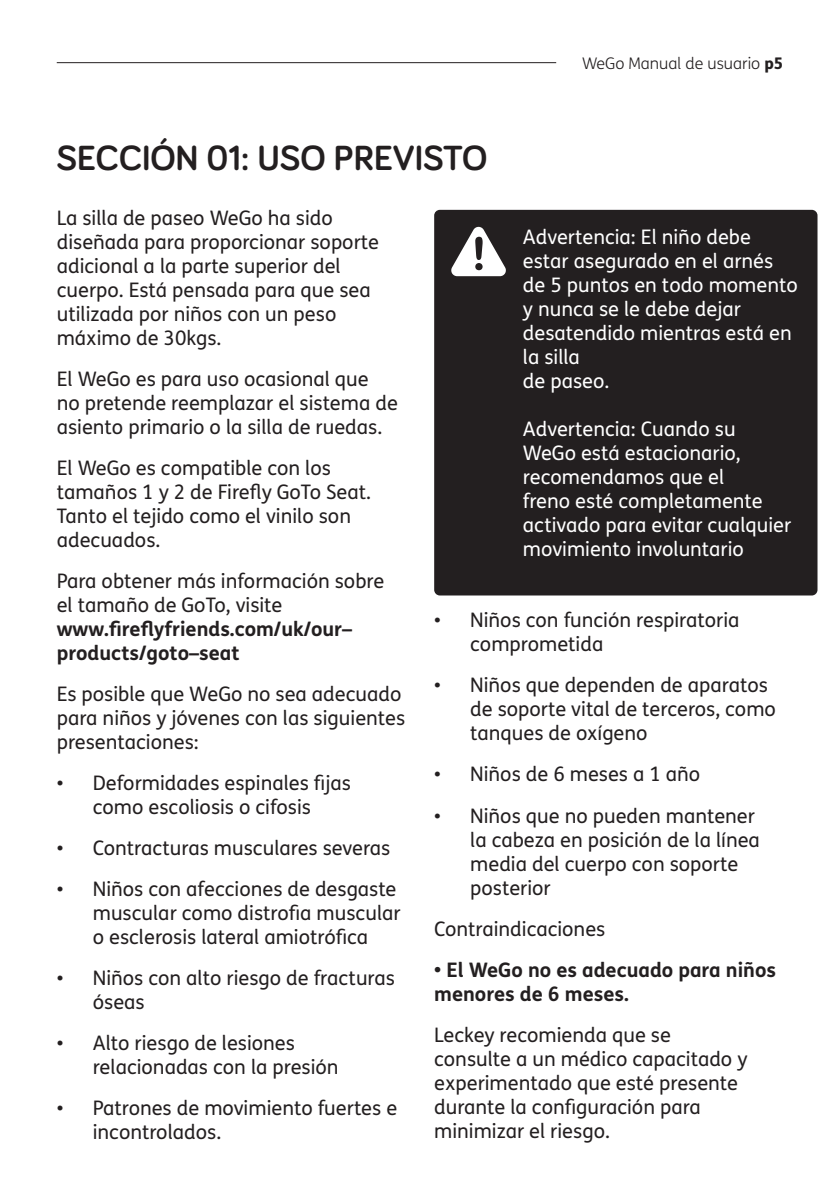
<style>
.page{position:relative;width:840px;height:1191px;background:#fff}
.page>*{position:absolute;margin:0;border:0;box-sizing:border-box;transform-origin:0 0}
.t1{font:700 36px "Bariol";color:#231f20}
.t2{font:20px/24px "FS Me";color:#231f20}
.t3{font:20px/24px "FS Me";color:#fff}
.t4{font:700 20px/24px "FS Me";color:#231f20}
.t5{font:300 16px "FS Me";color:#231f20}
.s1{font-weight:800}
</style>
<div class="page">
<div style="left:434px;top:210px;width:383px;height:385px;background:#231f20;border-radius:6px"></div>
<svg style="left:451px;top:227px;width:55px;height:49px"></svg>
<hr style="left:57px;top:62px;width:499px;height:1px;background:#231f20">
<p class="t5" style="left:581px;top:52px;width:202px">WeGo Manual de usuario <span class="s1">p5</span></p>
<h1 class="t1" style="left:56px;top:133px;width:432px">SECCIÓN 01: USO PREVISTO</h1>
<p class="t2" style="left:57px;top:205px;width:323px">La silla de paseo WeGo ha sido diseñada para proporcionar soporte adicional a la parte superior del cuerpo. Está pensada para que sea utilizada por niños con un peso máximo de 30kgs.</p>
<p class="t2" style="left:57px;top:366px;width:342px">El WeGo es para uso ocasional que<br>no pretende reemplazar el sistema de asiento primario o la silla de ruedas.</p>
<p class="t2" style="left:57px;top:455px;width:315px">El WeGo es compatible con los tamaños 1 y 2 de Firefly GoTo Seat.<br>Tanto el tejido como el vinilo son adecuados.</p>
<p class="t2" style="left:57px;top:568px;width:329px">Para obtener más información sobre el tamaño de GoTo, visite</p>
<p class="t4" style="left:57px;top:616px;width:297px">www.fireflyfriends.com/uk/our– products/goto–seat</p>
<p class="t2" style="left:57px;top:681px;width:350px">Es posible que WeGo no sea adecuado para niños y jóvenes con las siguientes presentaciones:</p>
<p class="t2" style="left:57px;top:770px;width:295px;text-align:center">• Deformidades espinales fijas como escoliosis o cifosis</p>
<p class="t2" style="left:57px;top:835px;width:335px">• Contracturas musculares severas</p>
<p class="t2" style="left:93px;top:876px;width:309px;text-indent:-36px">• Niños con afecciones de desgaste muscular como distrofia muscular o esclerosis lateral amiotrófica</p>
<p class="t2" style="left:93px;top:965px;width:303px;text-indent:-36px">• Niños con alto riesgo de fracturas óseas</p>
<p class="t2" style="left:93px;top:1030px;width:247px;text-indent:-36px">• Alto riesgo de lesiones relacionadas con la presión</p>
<p class="t2" style="left:93px;top:1095px;width:306px;text-indent:-36px">• Patrones de movimiento fuertes e incontrolados.</p>
<p class="t3" style="left:522px;top:224px;width:276px">Advertencia: El niño debe estar asegurado en el arnés de 5 puntos en todo momento y nunca se le debe dejar desatendido mientras está en la silla<br>de paseo.</p>
<p class="t3" style="left:522px;top:416px;width:270px">Advertencia: Cuando su<br>WeGo está estacionario, recomendamos que el<br>freno esté completamente activado para evitar cualquier movimiento involuntario</p>
<p class="t2" style="left:470px;top:608px;width:271px;text-indent:-36px">• Niños con función respiratoria comprometida</p>
<p class="t2" style="left:470px;top:673px;width:307px;text-indent:-36px">• Niños que dependen de aparatos de soporte vital de terceros, como tanques de oxígeno</p>
<p class="t2" style="left:434px;top:762px;width:267px">• Niños de 6 meses a 1 año</p>
<p class="t2" style="left:470px;top:803px;width:291px;text-indent:-36px">• Niños que no pueden mantener la cabeza en posición de la línea media del cuerpo con soporte posterior</p>
<p class="t2" style="left:434px;top:916px;width:173px">Contraindicaciones</p>
<p class="t4" style="left:434px;top:956px;width:343px">• El WeGo no es adecuado para niños menores de 6 meses.</p>
<p class="t2" style="left:434px;top:1022px;width:314px">Leckey recomienda que se consulte a un médico capacitado y experimentado que esté presente durante la configuración para minimizar el riesgo.</p>
</div>
